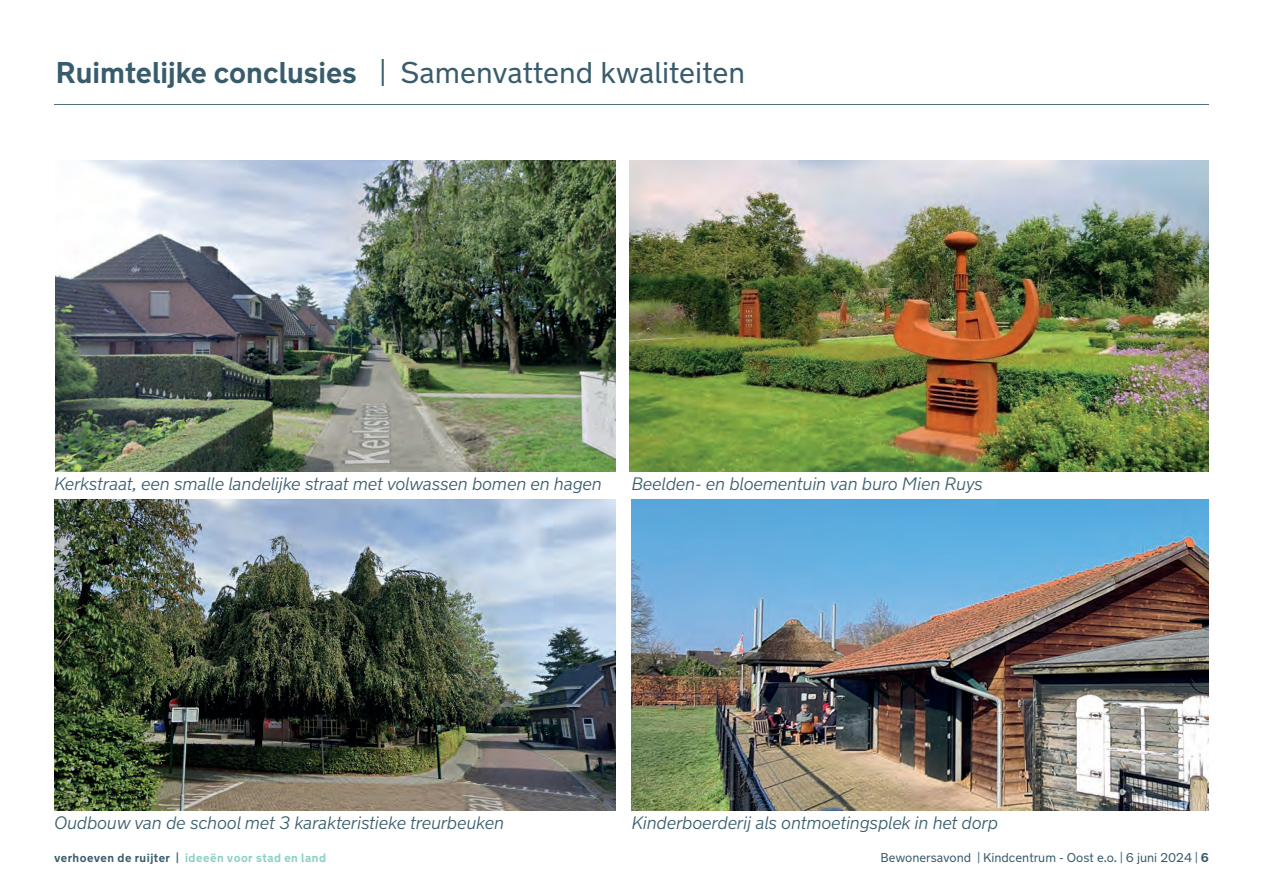
<style>
.page{position:relative;width:1263px;height:893px;background:#fff}
.page>*{position:absolute;margin:0;border:0;box-sizing:border-box;transform-origin:0 0}
.t1{font:30px "New Transport";color:#395c6c}
.t2{font:italic 300 18px "New Transport";letter-spacing:-.01em;color:#395c6c}
.t3{font:12.75px "New Transport";color:#395c6c}
.t4{font:700 12px "New Transport";letter-spacing:.04em;color:#89d0c7}
.s1{font-weight:700}
.s2{color:#395c6c}
</style>
<div class="page">
<hr style="left:54px;top:104px;width:1155px;height:1px;background:#395c6c">
<img style="left:54px;top:500px;width:561px;height:311px">
<img style="left:56px;top:161px;width:559px;height:311px">
<img style="left:630px;top:161px;width:579px;height:311px">
<img style="left:631px;top:500px;width:578px;height:311px">
<h1 class="t1" style="left:56px;top:54px;width:691px"><span class="s1">Ruimtelijke conclusies</span> | Samenvattend kwaliteiten</h1>
<p class="t2" style="left:54px;top:472px;width:549px">Kerkstraat, een smalle landelijke straat met volwassen bomen en hagen</p>
<p class="t2" style="left:631px;top:472px;width:353px">Beelden- en bloementuin van buro Mien Ruys</p>
<p class="t2" style="left:54px;top:812px;width:451px">Oudbouw van de school met 3 karakteristieke treurbeuken</p>
<p class="t2" style="left:631px;top:812px;width:368px">Kinderboerderij als ontmoetingsplek in het dorp</p>
<p class="t4" style="left:54px;top:850px;width:274px"><span class="s2">verhoeven de ruijter |</span> ideeën voor stad en land</p>
<p class="t3" style="left:880px;top:850px;width:330px">Bewonersavond | Kindcentrum - Oost e.o. | 6 juni 2024 | <span class="s1">6</span></p>
</div>
